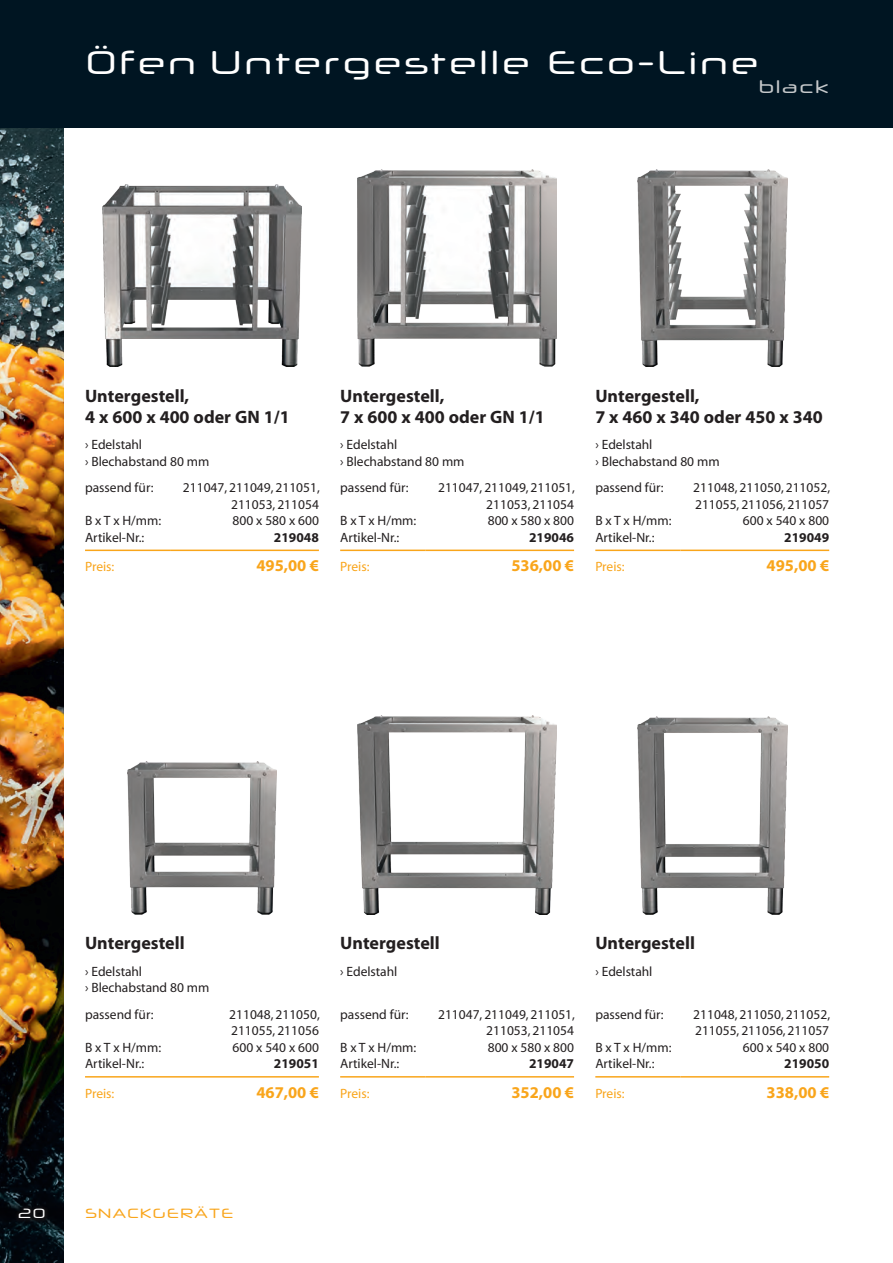
<style>
.page{position:relative;width:893px;height:1263px;background:#fff}
.page>*{position:absolute;margin:0;border:0;box-sizing:border-box;transform-origin:0 0}
.t1{font:33px "Neuropol X Rg";letter-spacing:.05em;color:#fff}
.t2{font:700 18px/21px "Myriad";color:#231f20}
.t3{font:18px "Neuropol X Rg";letter-spacing:.05em;color:#c5c8ca}
.t4{font:700 16.5px "Myriad Pro";color:#f9a51b}
.t5{font:13.5px/16.5px "Myriad";color:#231f20}
.t6{font:700 13.5px "Myriad";color:#231f20}
.t7{font:13.5px "Myriad";letter-spacing:-.005em;color:#f9a51b}
.t8{font:13.5px "Neuropol X Rg";letter-spacing:.05em;color:#f9a51b}
.t9{font:13.5px "Neuropol X Rg";color:#fff}
</style>
<div class="page">
<img style="left:0;top:128px;width:64px;height:1135px">
<div style="left:0;top:0;width:893px;height:128px;background:#001522"></div>
<div style="left:15px;top:1205px;width:34px;height:17px;background:#0d0e11"></div>
<img style="left:357px;top:169px;width:200px;height:198px">
<img style="left:637px;top:169px;width:150px;height:198px">
<hr style="left:340px;top:550px;width:85px;height:1px;background:#f9a51b">
<hr style="left:425px;top:550px;width:149px;height:1px;background:#f9a51b">
<img style="left:102px;top:184px;width:200px;height:183px">
<hr style="left:85px;top:550px;width:85px;height:1px;background:#f9a51b">
<hr style="left:170px;top:550px;width:149px;height:1px;background:#f9a51b">
<hr style="left:595px;top:550px;width:85px;height:1px;background:#f9a51b">
<hr style="left:680px;top:550px;width:149px;height:1px;background:#f9a51b">
<img style="left:637px;top:716px;width:150px;height:198px">
<img style="left:357px;top:716px;width:200px;height:198px">
<img style="left:127px;top:762px;width:150px;height:152px">
<hr style="left:85px;top:1076px;width:117px;height:1px;background:#f9a51b">
<hr style="left:202px;top:1076px;width:117px;height:1px;background:#f9a51b">
<hr style="left:595px;top:1076px;width:85px;height:1px;background:#f9a51b">
<hr style="left:680px;top:1076px;width:149px;height:1px;background:#f9a51b">
<hr style="left:340px;top:1076px;width:85px;height:1px;background:#f9a51b">
<hr style="left:425px;top:1076px;width:149px;height:1px;background:#f9a51b">
<h1 class="t1" style="left:85px;top:36px;width:675px">Öfen Untergestelle Eco-Line</h1>
<h2 class="t3" style="left:758px;top:71px;width:72px">black</h2>
<h2 class="t2" style="left:85px;top:386px;width:206px">Untergestell,<br>4 x 600 x 400 oder GN 1/1</h2>
<p class="t5" style="left:85px;top:437px;width:126px">› Edelstahl<br>› Blechabstand 80 mm</p>
<p class="t5" style="left:85px;top:480px;width:70px">passend für:</p>
<p class="t5" style="left:183px;top:480px;width:138px;text-align:right">211047, 211049, 211051,<br>211053, 211054</p>
<p class="t5" style="left:85px;top:513px;width:78px">B x T x H/mm:</p>
<p class="t5" style="left:233px;top:513px;width:88px">800 x 580 x 600</p>
<p class="t5" style="left:85px;top:530px;width:61px">Artikel-Nr.:</p>
<p class="t6" style="left:274px;top:530px;width:46px">219048</p>
<p class="t7" style="left:85px;top:560px;width:31px">Preis:</p>
<p class="t4" style="left:256px;top:555px;width:64px">495,00 €</p>
<h2 class="t2" style="left:340px;top:386px;width:206px">Untergestell,<br>7 x 600 x 400 oder GN 1/1</h2>
<p class="t5" style="left:340px;top:437px;width:126px">› Edelstahl<br>› Blechabstand 80 mm</p>
<p class="t5" style="left:340px;top:480px;width:70px">passend für:</p>
<p class="t5" style="left:438px;top:480px;width:138px;text-align:right">211047, 211049, 211051,<br>211053, 211054</p>
<p class="t5" style="left:340px;top:513px;width:78px">B x T x H/mm:</p>
<p class="t5" style="left:488px;top:513px;width:88px">800 x 580 x 800</p>
<p class="t5" style="left:340px;top:530px;width:61px">Artikel-Nr.:</p>
<p class="t6" style="left:529px;top:530px;width:46px">219046</p>
<p class="t7" style="left:340px;top:560px;width:31px">Preis:</p>
<p class="t4" style="left:511px;top:555px;width:64px">536,00 €</p>
<h2 class="t2" style="left:595px;top:386px;width:229px">Untergestell,<br>7 x 460 x 340 oder 450 x 340</h2>
<p class="t5" style="left:595px;top:437px;width:126px">› Edelstahl<br>› Blechabstand 80 mm</p>
<p class="t5" style="left:595px;top:480px;width:70px">passend für:</p>
<p class="t5" style="left:693px;top:480px;width:138px">211048, 211050, 211052,<br>211055, 211056, 211057</p>
<p class="t5" style="left:595px;top:513px;width:78px">B x T x H/mm:</p>
<p class="t5" style="left:743px;top:513px;width:88px">600 x 540 x 800</p>
<p class="t5" style="left:595px;top:530px;width:61px">Artikel-Nr.:</p>
<p class="t6" style="left:784px;top:530px;width:46px">219049</p>
<p class="t7" style="left:595px;top:560px;width:31px">Preis:</p>
<p class="t4" style="left:767px;top:555px;width:64px">495,00 €</p>
<h2 class="t2" style="left:85px;top:933px;width:101px">Untergestell</h2>
<p class="t5" style="left:85px;top:963px;width:126px">› Edelstahl<br>› Blechabstand 80 mm</p>
<p class="t5" style="left:85px;top:1007px;width:70px">passend für:</p>
<p class="t5" style="left:229px;top:1007px;width:92px">211048, 211050,<br>211055, 211056</p>
<p class="t5" style="left:85px;top:1040px;width:78px">B x T x H/mm:</p>
<p class="t5" style="left:233px;top:1040px;width:88px">600 x 540 x 600</p>
<p class="t5" style="left:85px;top:1056px;width:61px">Artikel-Nr.:</p>
<p class="t6" style="left:274px;top:1057px;width:46px">219051</p>
<p class="t7" style="left:85px;top:1086px;width:31px">Preis:</p>
<p class="t4" style="left:256px;top:1081px;width:64px">467,00 €</p>
<h2 class="t2" style="left:340px;top:933px;width:101px">Untergestell</h2>
<p class="t5" style="left:340px;top:963px;width:59px">› Edelstahl</p>
<p class="t5" style="left:340px;top:1007px;width:70px">passend für:</p>
<p class="t5" style="left:438px;top:1007px;width:138px;text-align:right">211047, 211049, 211051,<br>211053, 211054</p>
<p class="t5" style="left:340px;top:1040px;width:78px">B x T x H/mm:</p>
<p class="t5" style="left:488px;top:1040px;width:88px">800 x 580 x 800</p>
<p class="t5" style="left:340px;top:1056px;width:61px">Artikel-Nr.:</p>
<p class="t6" style="left:529px;top:1057px;width:46px">219047</p>
<p class="t7" style="left:340px;top:1086px;width:31px">Preis:</p>
<p class="t4" style="left:511px;top:1081px;width:64px">352,00 €</p>
<h2 class="t2" style="left:595px;top:933px;width:101px">Untergestell</h2>
<p class="t5" style="left:595px;top:963px;width:59px">› Edelstahl</p>
<p class="t5" style="left:595px;top:1007px;width:70px">passend für:</p>
<p class="t5" style="left:693px;top:1007px;width:138px">211048, 211050, 211052,<br>211055, 211056, 211057</p>
<p class="t5" style="left:595px;top:1040px;width:78px">B x T x H/mm:</p>
<p class="t5" style="left:743px;top:1040px;width:88px">600 x 540 x 800</p>
<p class="t5" style="left:595px;top:1056px;width:61px">Artikel-Nr.:</p>
<p class="t6" style="left:784px;top:1057px;width:46px">219050</p>
<p class="t7" style="left:595px;top:1086px;width:31px">Preis:</p>
<p class="t4" style="left:767px;top:1081px;width:64px">338,00 €</p>
<p class="t9" style="left:18px;top:1202px;width:30px">20</p>
<p class="t8" style="left:85px;top:1202px;width:150px">SNACKGERÄTE</p>
</div>
